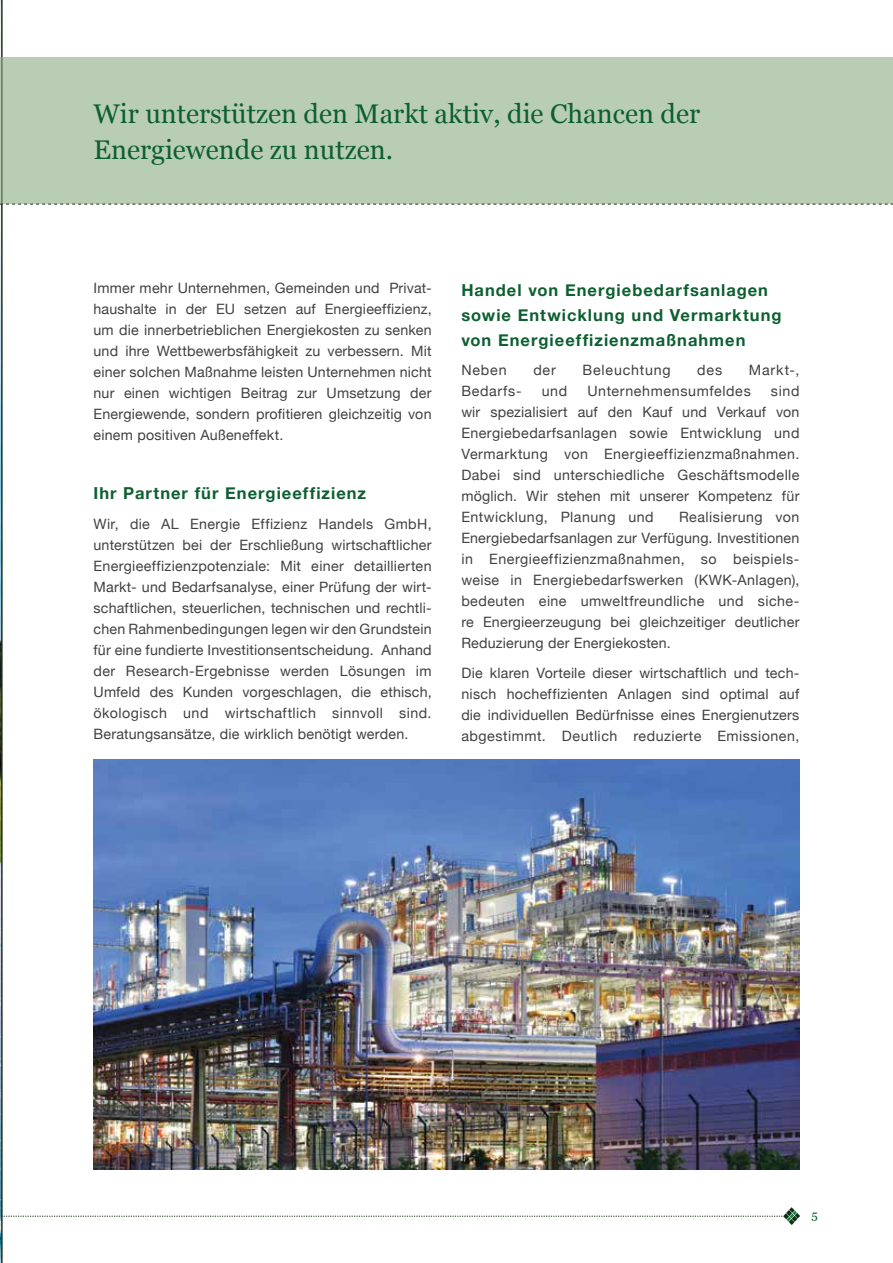
<style>
.page{position:relative;width:893px;height:1263px;background:#fff}
.page>*{position:absolute;margin:0;border:0;box-sizing:border-box;transform-origin:0 0}
.t1{font:27px/36px "Georgia";color:#0d5f31}
.t2{font:700 16.5px/25px "Helvetica Neue";letter-spacing:.06em;color:#0d5f31}
.t3{font:14.25px/21px "Helvetica Neue";letter-spacing:.02em;color:#414042;text-align:justify}
.t4{font:14.25px "Helvetica Neue";letter-spacing:.045em;color:#414042}
.t5{font:14.25px "Helvetica Neue";letter-spacing:.055em;color:#414042}
.t6{font:14.25px "Helvetica Neue";letter-spacing:.05em;color:#414042}
.t7{font:12px "Georgia";color:#0d5f31}
</style>
<div class="page">
<img style="left:0;top:0;width:893px;height:1263px">
<h1 class="t1" style="left:94px;top:95px;width:608px">Wir unterstützen den Markt aktiv, die Chancen der<br>Energiewende zu nutzen.</h1>
<p class="t3" style="left:94px;top:278px;width:340px">Immer mehr Unternehmen, Gemeinden und Privat&shy;haushalte in der EU setzen auf Energieeffizienz, um die innerbetrieblichen Energiekosten zu senken und ihre Wettbewerbsfähigkeit zu verbessern. Mit einer solchen Maßnahme leisten Unternehmen nicht nur einen wichtigen Beitrag zur Umsetzung der Energiewende, sondern profitieren gleichzeitig von einem positiven Außeneffekt.</p>
<p class="t2" style="left:94px;top:481px;width:274px">Ihr Partner für Energieeffizienz</p>
<p class="t3" style="left:94px;top:514px;width:340px">Wir, die AL Energie Effizienz Handels GmbH, unterstützen bei der Erschließung wirtschaftlicher Energieeffizienzpotenziale: Mit einer detaillierten Markt- und Bedarfsanalyse, einer Prüfung der wirt&shy;schaftlichen, steuerlichen, technischen und rechtli&shy;chen Rahmenbedingungen legen wir den Grundstein für eine fundierte Investitionsentscheidung. Anhand der Research-Ergebnisse werden Lösungen im Umfeld des Kunden vorgeschlagen, die ethisch, ökologisch und wirtschaftlich sinnvoll sind.<br>Beratungsansätze, die wirklich benötigt werden.</p>
<p class="t2" style="left:461px;top:278px;width:322px">Handel von Energiebedarfsanlagen sowie Entwicklung und Vermarktung von Energieeffizienzmaßnahmen</p>
<p class="t3" style="left:461px;top:361px;width:47px">Neben</p>
<p class="t3" style="left:533px;top:361px;width:24px">der</p>
<p class="t5" style="left:582px;top:360px;width:90px">Beleuchtung</p>
<p class="t3" style="left:697px;top:361px;width:26px">des</p>
<p class="t3" style="left:749px;top:361px;width:52px">Markt-,</p>
<p class="t6" style="left:461px;top:381px;width:62px">Bedarfs-</p>
<p class="t3" style="left:542px;top:382px;width:27px">und</p>
<p class="t4" style="left:587px;top:381px;width:165px">Unternehmensumfeldes</p>
<p class="t3" style="left:461px;top:382px;width:340px;text-indent:310px">sind wir spezialisiert auf den Kauf und Verkauf von Energiebedarfsanlagen sowie Entwicklung und Vermarktung von Energieeffizienzmaßnahmen.<br>Dabei sind unterschiedliche Geschäftsmodelle möglich. Wir stehen mit unserer Kompetenz für Entwicklung, Planung und</p>
<p class="t3" style="left:461px;top:508px;width:340px;text-indent:218px">Realisierung von Energiebedarfsanlagen zur Verfügung. Investitionen in Energieeffizienzmaßnahmen, so beispiels&shy;weise in Energiebedarfswerken (KWK-Anlagen), bedeuten eine umweltfreundliche und siche&shy;re Energieerzeugung bei gleichzeitiger deutlicher Reduzierung der Energiekosten.</p>
<p class="t3" style="left:461px;top:663px;width:340px">Die klaren Vorteile dieser wirtschaftlich und tech&shy;nisch hocheffizienten Anlagen sind optimal auf die individuellen Bedürfnisse eines Energienutzers abgestimmt. Deutlich reduzierte Emissionen,</p>
<p class="t7" style="left:811px;top:1206px;width:8px">5</p>
</div>
